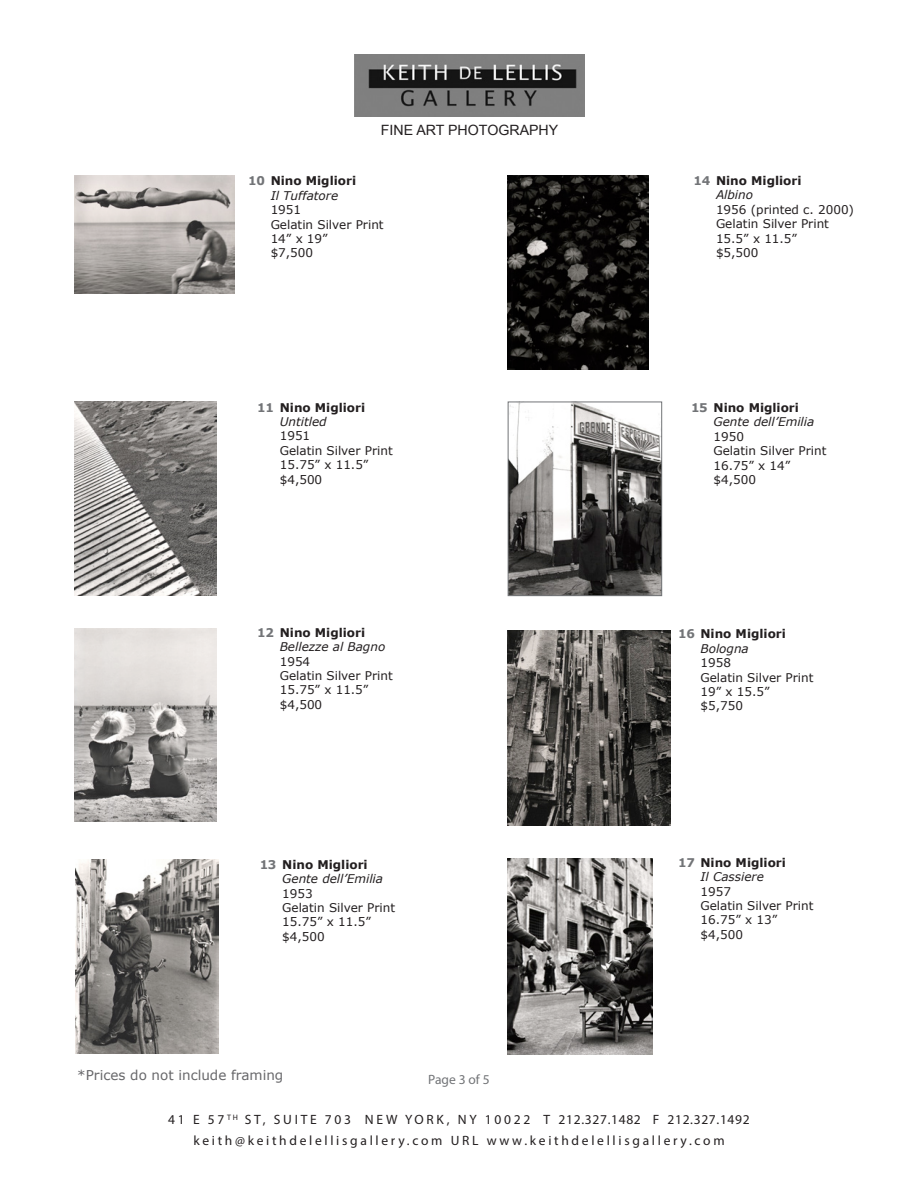
<style>
.page{position:relative;width:918px;height:1188px;background:#fff}
.page>*{position:absolute;margin:0;border:0;box-sizing:border-box;transform-origin:0 0}
.t1{font:14.25px "Arial";color:#231f20}
.t2{font:13.5px "Myriad Pro";letter-spacing:.2em;color:#231f20}
.t3{font:13.5px "Verdana";color:#67676a}
.t4{font:13.5px "Myriad Pro";color:#727477}
.t5{font:12px "Verdana";color:#231f20}
.t6{font:700 12px "Verdana";color:#231f20}
.t7{font:italic 12px "Verdana";color:#231f20}
.s1{color:#727477}
</style>
<div class="page">
<img style="left:355px;top:54px;width:229px;height:63px">
<img style="left:507px;top:176px;width:142px;height:194px">
<img style="left:510px;top:404px;width:150px;height:190px">
<div style="left:508px;top:402px;width:154px;height:194px;border:1px solid #727477"></div>
<img style="left:76px;top:860px;width:143px;height:193px">
<img style="left:74px;top:628px;width:142px;height:194px">
<img style="left:74px;top:402px;width:143px;height:193px">
<img style="left:508px;top:859px;width:145px;height:195px">
<img style="left:508px;top:630px;width:162px;height:196px">
<img style="left:74px;top:175px;width:161px;height:119px">
<p class="t1" style="left:381px;top:120px;width:179px">FINE ART PHOTOGRAPHY</p>
<p class="t6" style="left:248px;top:173px;width:110px"><span class="s1">10</span> Nino Migliori</p>
<p class="t7" style="left:271px;top:188px;width:69px">Il Tuffatore</p>
<p class="t5" style="left:271px;top:202px;width:32px">1951</p>
<p class="t5" style="left:271px;top:217px;width:115px">Gelatin Silver Print</p>
<p class="t5" style="left:271px;top:231px;width:59px">14” x 19”</p>
<p class="t5" style="left:271px;top:245px;width:44px">$7,500</p>
<p class="t6" style="left:257px;top:399px;width:110px"><span class="s1">11</span> Nino Migliori</p>
<p class="t7" style="left:280px;top:414px;width:49px">Untitled</p>
<p class="t5" style="left:280px;top:428px;width:32px">1951</p>
<p class="t5" style="left:280px;top:443px;width:115px">Gelatin Silver Print</p>
<p class="t5" style="left:280px;top:457px;width:90px">15.75” x 11.5”</p>
<p class="t5" style="left:280px;top:472px;width:44px">$4,500</p>
<p class="t6" style="left:257px;top:625px;width:110px"><span class="s1">12</span> Nino Migliori</p>
<p class="t7" style="left:280px;top:639px;width:107px">Bellezze al Bagno</p>
<p class="t5" style="left:280px;top:654px;width:32px">1954</p>
<p class="t5" style="left:280px;top:668px;width:115px">Gelatin Silver Print</p>
<p class="t5" style="left:280px;top:682px;width:90px">15.75” x 11.5”</p>
<p class="t5" style="left:280px;top:697px;width:44px">$4,500</p>
<p class="t6" style="left:260px;top:857px;width:110px"><span class="s1">13</span> Nino Migliori</p>
<p class="t7" style="left:282px;top:871px;width:102px">Gente dell’Emilia</p>
<p class="t5" style="left:282px;top:886px;width:32px">1953</p>
<p class="t5" style="left:282px;top:900px;width:115px">Gelatin Silver Print</p>
<p class="t5" style="left:282px;top:914px;width:90px">15.75” x 11.5”</p>
<p class="t5" style="left:282px;top:929px;width:44px">$4,500</p>
<p class="t3" style="left:77px;top:1066px;width:208px">*Prices do not include framing</p>
<p class="t4" style="left:428px;top:1071px;width:63px">Page 3 of 5</p>
<p class="t6" style="left:694px;top:173px;width:110px"><span class="s1">14</span> Nino Migliori</p>
<p class="t7" style="left:716px;top:187px;width:39px">Albino</p>
<p class="t5" style="left:716px;top:202px;width:140px">1956 (printed c. 2000)</p>
<p class="t5" style="left:716px;top:216px;width:115px">Gelatin Silver Print</p>
<p class="t5" style="left:716px;top:231px;width:83px">15.5” x 11.5”</p>
<p class="t5" style="left:716px;top:245px;width:44px">$5,500</p>
<p class="t6" style="left:691px;top:400px;width:110px"><span class="s1">15</span> Nino Migliori</p>
<p class="t7" style="left:714px;top:414px;width:102px">Gente dell’Emilia</p>
<p class="t5" style="left:714px;top:429px;width:32px">1950</p>
<p class="t5" style="left:714px;top:443px;width:115px">Gelatin Silver Print</p>
<p class="t5" style="left:714px;top:458px;width:78px">16.75” x 14”</p>
<p class="t5" style="left:714px;top:472px;width:44px">$4,500</p>
<p class="t6" style="left:678px;top:626px;width:110px"><span class="s1">16</span> Nino Migliori</p>
<p class="t7" style="left:700px;top:641px;width:50px">Bologna</p>
<p class="t5" style="left:700px;top:655px;width:32px">1958</p>
<p class="t5" style="left:700px;top:670px;width:115px">Gelatin Silver Print</p>
<p class="t5" style="left:700px;top:684px;width:71px">19” x 15.5”</p>
<p class="t5" style="left:700px;top:698px;width:44px">$5,750</p>
<p class="t6" style="left:678px;top:855px;width:110px"><span class="s1">17</span> Nino Migliori</p>
<p class="t7" style="left:700px;top:869px;width:65px">Il Cassiere</p>
<p class="t5" style="left:700px;top:884px;width:32px">1957</p>
<p class="t5" style="left:700px;top:898px;width:115px">Gelatin Silver Print</p>
<p class="t5" style="left:700px;top:912px;width:78px">16.75” x 13”</p>
<p class="t5" style="left:700px;top:927px;width:44px">$4,500</p>
<p class="t2" style="left:168px;top:1112px;width:583px">41 E 57 <sup>TH</sup> ST, SUITE 703 NEW YORK, NY 10022 T 212.327.1482 F 212.327.1492</p>
<p class="t2" style="left:193px;top:1133px;width:533px">keith@keithdelellisgallery.com URL www.keithdelellisgallery.com</p>
</div>
